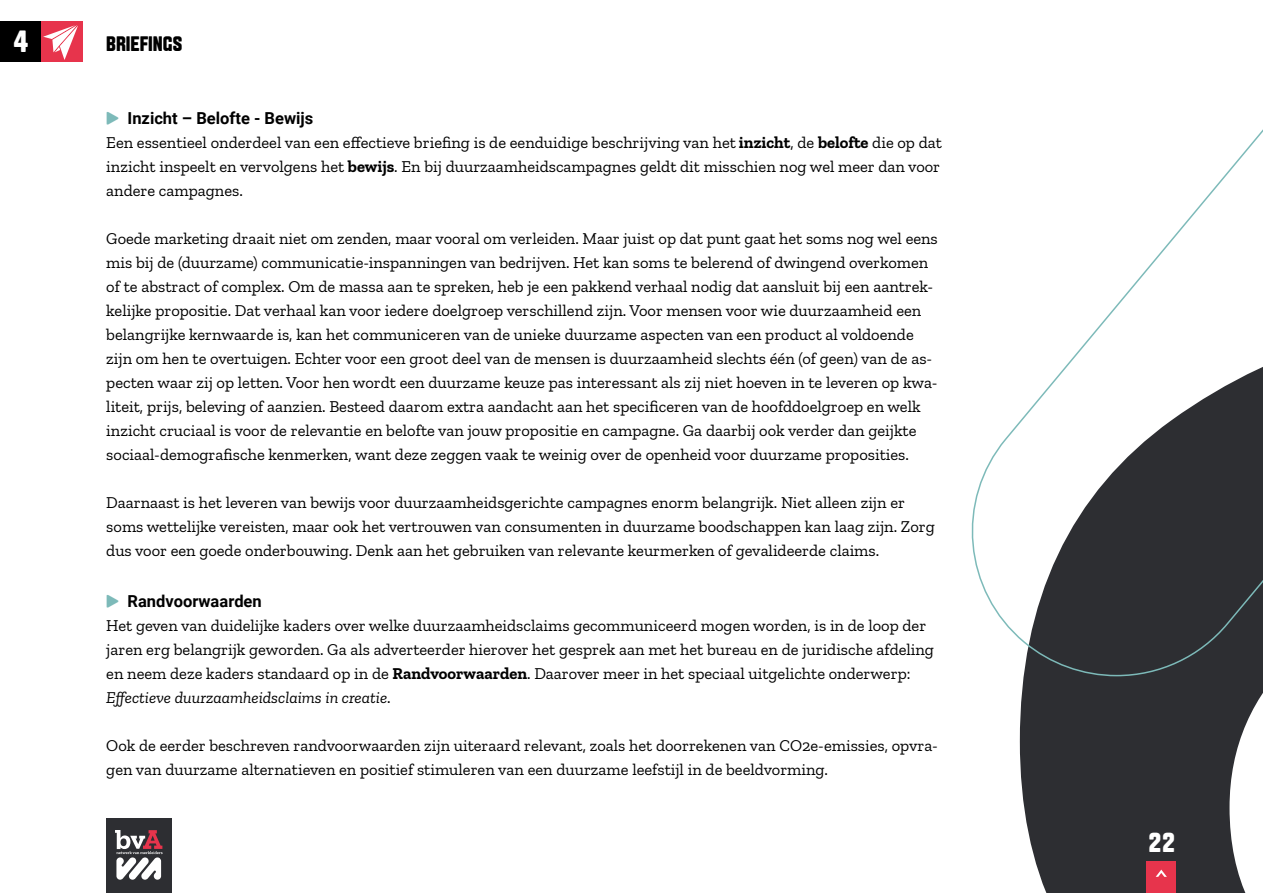
<style>
.page{position:relative;width:1263px;height:893px;background:#fff}
.page>*{position:absolute;margin:0;border:0;box-sizing:border-box;transform-origin:0 0}
.t1{font:30.75px "Aveny TPRO Extrabold";color:#fff}
.t2{font:27.6px "Aveny TPRO Extrabold";color:#fff}
.t3{font:21px "Aveny TPRO Extrabold";color:#000}
.t4{font:16.5px/24px "Zilla Slab";color:#000}
.t5{font:700 16.5px "Roboto";color:#000}
.s1{font-family:"Aveny TPRO Extrabold";font-weight:400;color:#7dbab9}
.s2{font-weight:700}
.s3{font-style:italic}
</style>
<div class="page">
<svg style="left:1019px;top:677px;width:244px;height:216px;background:#48494c"></svg>
<svg style="left:971px;top:129px;width:292px;height:548px"></svg>
<div style="left:1146px;top:861px;width:30px;height:32px;background:#e7344c"></div>
<svg style="left:1156px;top:870px;width:11px;height:7px"></svg>
<div style="left:0;top:21px;width:41px;height:41px;background:#000"></div>
<div style="left:41px;top:21px;width:42px;height:41px;background:#e7344c"></div>
<svg style="left:43px;top:25px;width:35px;height:35px"></svg>
<div style="left:106px;top:818px;width:66px;height:75px;background:#2d2e32"></div>
<svg style="left:115px;top:830px;width:48px;height:50px"></svg>
<h1 class="t1" style="left:14px;top:22px;width:16px">4</h1>
<p class="t3" style="left:106px;top:30px;width:77px">BRIEFINGS</p>
<p class="t5" style="left:106px;top:106px;width:209px"><span class="s1">▶</span> Inzicht – Belofte - Bewijs</p>
<p class="t4" style="left:106px;top:130px;width:837px;text-align:justify">Een essentieel onderdeel van een effectieve briefing is de eenduidige beschrijving van het <span class="s2">inzicht</span>, de <span class="s2">belofte</span> die op dat inzicht inspeelt en vervolgens het <span class="s2">bewijs</span>. En bij duurzaamheidscampagnes geldt dit misschien nog wel meer dan voor andere campagnes.</p>
<p class="t4" style="left:106px;top:226px;width:833px">Goede marketing draait niet om zenden, maar vooral om verleiden. Maar juist op dat punt gaat het soms nog wel eens mis bij de (duurzame) communicatie-inspanningen van bedrijven. Het kan soms te belerend of dwingend overkomen of te abstract of complex. Om de massa aan te spreken, heb je een pakkend verhaal nodig dat aansluit bij een aantrek&shy;kelijke propositie. Dat verhaal kan voor iedere doelgroep verschillend zijn. Voor mensen voor wie duurzaamheid een belangrijke kernwaarde is, kan het communiceren van de unieke duurzame aspecten van een product al voldoende zijn om hen te overtuigen. Echter voor een groot deel van de mensen is duurzaamheid slechts één (of geen) van de as&shy;pecten waar zij op letten. Voor hen wordt een duurzame keuze pas interessant als zij niet hoeven in te leveren op kwa&shy;liteit, prijs, beleving of aanzien. Besteed daarom extra aandacht aan het specificeren van de hoofddoelgroep en welk inzicht cruciaal is voor de relevantie en belofte van jouw propositie en campagne. Ga daarbij ook verder dan geijkte sociaal-demografische kenmerken, want deze zeggen vaak te weinig over de openheid voor duurzame proposities.</p>
<p class="t4" style="left:106px;top:490px;width:830px">Daarnaast is het leveren van bewijs voor duurzaamheidsgerichte campagnes enorm belangrijk. Niet alleen zijn er soms wettelijke vereisten, maar ook het vertrouwen van consumenten in duurzame boodschappen kan laag zijn. Zorg dus voor een goede onderbouwing. Denk aan het gebruiken van relevante keurmerken of gevalideerde claims.</p>
<p class="t5" style="left:106px;top:589px;width:157px"><span class="s1">▶</span> Randvoorwaarden</p>
<p class="t4" style="left:106px;top:613px;width:829px">Het geven van duidelijke kaders over welke duurzaamheidsclaims gecommuniceerd mogen worden, is in de loop der jaren erg belangrijk geworden. Ga als adverteerder hierover het gesprek aan met het bureau en de juridische afdeling en neem deze kaders standaard op in de <span class="s2">Randvoorwaarden</span>. Daarover meer in het speciaal uitgelichte onderwerp:<br><span class="s3">Effectieve duurzaamheidsclaims in creatie</span>.</p>
<p class="t4" style="left:106px;top:733px;width:833px">Ook de eerder beschreven randvoorwaarden zijn uiteraard relevant, zoals het doorrekenen van CO2e-emissies, opvra&shy;gen van duurzame alternatieven en positief stimuleren van een duurzame leefstijl in de beeldvorming.</p>
<h2 class="t2" style="left:1149px;top:824px;width:27px">22</h2>
</div>
